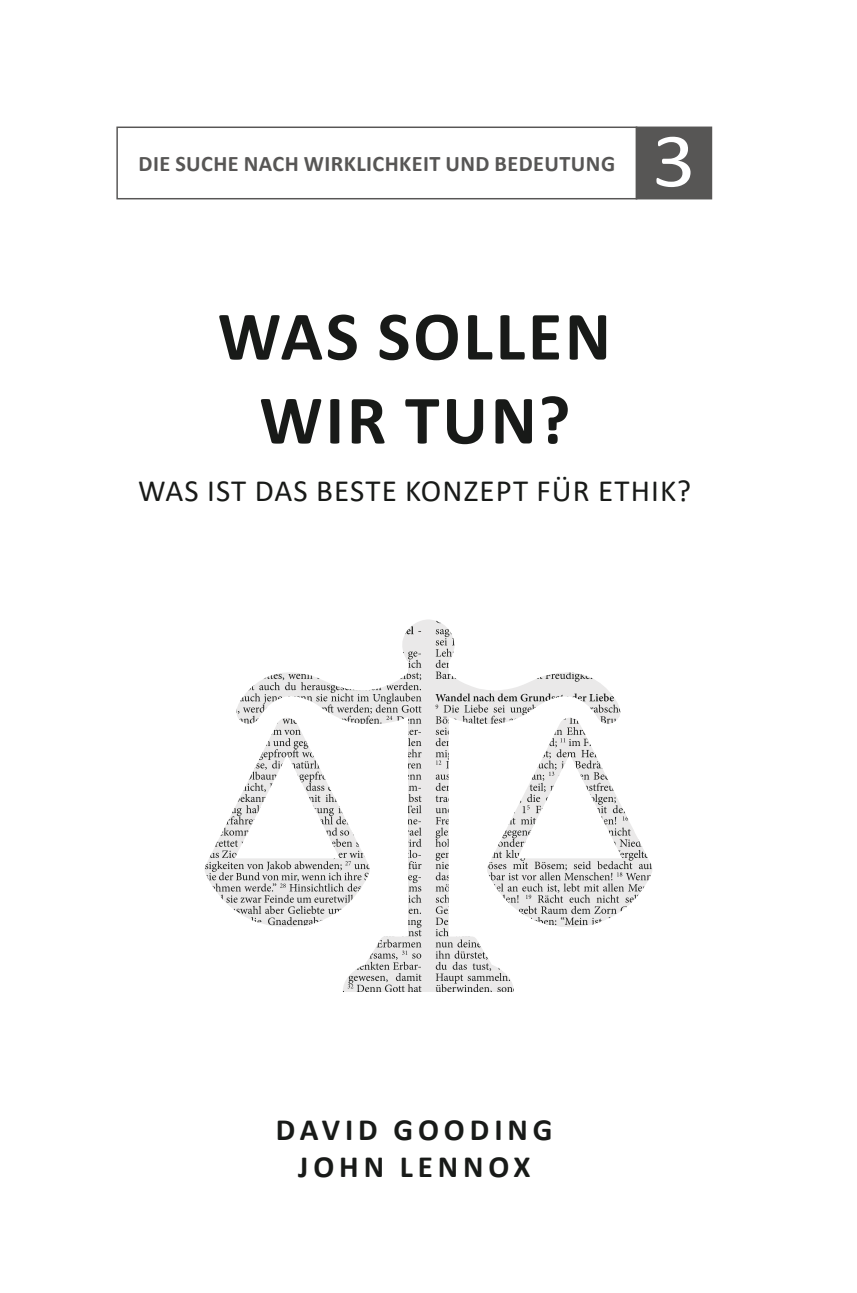
<style>
.page{position:relative;width:857px;height:1293px;background:#fff}
.page>*{position:absolute;margin:0;border:0;box-sizing:border-box;transform-origin:0 0}
.t1{font:77.4px "Calibri";color:#fff;scale:1.11 1}
.t2{font:700 69.8px/83.8px "Calibri";letter-spacing:.04em;color:#181a18;text-align:center}
.t3{font:31px "Calibri";letter-spacing:.04em;color:#181a18}
.t4{font:700 31px/37.2px "Calibri";letter-spacing:.16em;color:#181a18;text-align:center}
.t5{font:700 22.2px "Calibri";letter-spacing:.02em;color:#575655}
</style>
<div class="page">
<div style="left:636px;top:127px;width:75px;height:72px;background:#575655"></div>
<div style="left:116px;top:127px;width:521px;height:72px;border:1px solid #575655"></div>
<svg style="left:412px;top:619px;width:198px;height:373px;fill:#eae9e9"></svg>
<svg style="left:435px;top:619px;width:175px;height:63px"></svg>
<svg style="left:204px;top:626px;width:217px;height:366px"></svg>
<svg style="left:435px;top:693px;width:217px;height:299px"></svg>
<p class="t5" style="left:139px;top:155px;width:477px">DIE SUCHE NACH WIRKLICHKEIT UND BEDEUTUNG</p>
<h1 class="t1" style="left:651px;top:128px;width:41px">3</h1>
<h2 class="t2" style="left:218px;top:300px;width:394px">WAS SOLLEN<br>WIR TUN?</h2>
<h3 class="t3" style="left:138px;top:477px;width:554px">WAS IST DAS BESTE KONZEPT FÜR ETHIK?</h3>
<h3 class="t4" style="left:276px;top:1113px;width:278px">DAVID GOODING<br>JOHN LENNOX</h3>
</div>
